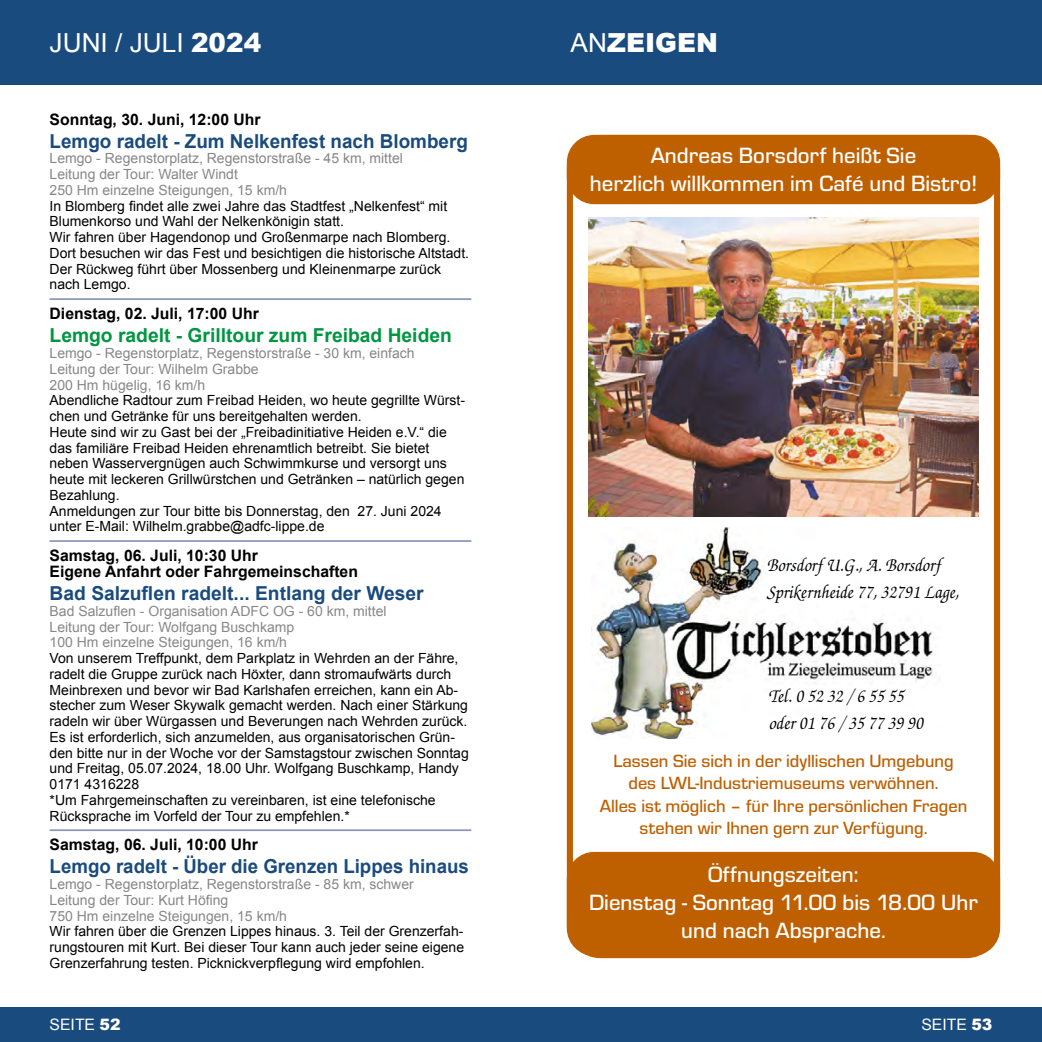
<style>
.page{position:relative;width:1042px;height:1042px;background:#fff}
.page>*{position:absolute;margin:0;border:0;box-sizing:border-box;transform-origin:0 0}
.t1{font:26.25px "Arial";color:#fff}
.t2{font:900 26.25px "Arial";color:#fff}
.t3{font:500 22.93px/28.3px "Eurostile T";color:#fff;text-align:center}
.t4{font:italic 500 19.95px/27.5px "Zapf Chancery";color:#000;scale:.9 1}
.t5{font:700 19.25px "Arial";color:#1a4b7e}
.t6{font:700 19.25px "Arial";color:#009641}
.t7{font:500 18.38px/22.4px "Eurostile T";color:#be5f00;text-align:center}
.t8{font:700 15.75px/15.8px "Arial";color:#000}
.t9{font:15.75px "Arial";color:#fff}
.t10{font:14px/15.8px "Arial";color:#000}
.t11{font:14px/15.8px "Arial";color:#878787}
.s1{font-weight:900}
.s2{font-weight:400}
</style>
<div class="page">
<div style="left:0;top:1007px;width:521px;height:35px;background:#1a4b7e"></div>
<div style="left:0;top:0;width:521px;height:84px;background:#1a4b7e"></div>
<div style="left:521px;top:0;width:521px;height:84px;background:#1a4b7e"></div>
<div style="left:521px;top:1007px;width:521px;height:35px;background:#1a4b7e"></div>
<svg style="left:567px;top:135px;width:433px;height:823px"></svg>
<div style="left:567px;top:135px;width:433px;height:69px;background:#be5f00;border-radius:28px"></div>
<div style="left:567px;top:852px;width:433px;height:104px;background:#be5f00;border-radius:28px"></div>
<img style="left:588px;top:217px;width:390px;height:300px">
<img style="left:592px;top:528px;width:348px;height:211px">
<hr style="left:50px;top:298px;width:421px;height:2px;background:#8a98ba">
<hr style="left:50px;top:540px;width:421px;height:2px;background:#8a98ba">
<hr style="left:50px;top:829px;width:421px;height:2px;background:#8a98ba">
<h1 class="t1" style="left:50px;top:25px;width:213px">JUNI / JULI <span class="s1">2024</span></h1>
<p class="t8" style="left:50px;top:112px;width:212px">Sonntag, 30. Juni, 12:00 Uhr</p>
<h3 class="t5" style="left:50px;top:128px;width:420px">Lemgo radelt - Zum Nelkenfest nach Blomberg</h3>
<p class="t11" style="left:50px;top:151px;width:355px">Lemgo - Regenstorplatz, Regenstorstraße - 45 km, mittel<br>Leitung der Tour: Walter Windt<br>250 Hm einzelne Steigungen, 15 km/h</p>
<p class="t10" style="left:50px;top:198px;width:421px">In Blomberg findet alle zwei Jahre das Stadtfest „Nelkenfest“ mit Blumenkorso und Wahl der Nelkenkönigin statt.<br>Wir fahren über Hagendonop und Großenmarpe nach Blomberg.<br>Dort besuchen wir das Fest und besichtigen die historische Altstadt.<br>Der Rückweg führt über Mossenberg und Kleinenmarpe zurück nach Lemgo.</p>
<p class="t8" style="left:50px;top:306px;width:211px">Dienstag, 02. Juli, 17:00 Uhr</p>
<h3 class="t6" style="left:50px;top:323px;width:404px">Lemgo radelt - Grilltour zum Freibad Heiden</h3>
<p class="t11" style="left:50px;top:345px;width:366px">Lemgo - Regenstorplatz, Regenstorstraße - 30 km, einfach<br>Leitung der Tour: Wilhelm Grabbe<br>200 Hm hügelig, 16 km/h</p>
<p class="t10" style="left:50px;top:393px;width:417px">Abendliche Radtour zum Freibad Heiden, wo heute gegrillte Würst&shy;chen und Getränke für uns bereitgehalten werden.<br>Heute sind wir zu Gast bei der „Freibadinitiative Heiden e.V.“ die das familiäre Freibad Heiden ehrenamtlich betreibt. Sie bietet neben Wasservergnügen auch Schwimmkurse und versorgt uns heute mit leckeren Grillwürstchen und Getränken – natürlich gegen Bezahlung.<br>Anmeldungen zur Tour bitte bis Donnerstag, den 27. Juni 2024 unter E-Mail: Wilhelm.grabbe@adfc-lippe.de</p>
<p class="t8" style="left:50px;top:548px;width:310px">Samstag, 06. Juli, 10:30 Uhr<br>Eigene Anfahrt oder Fahrgemeinschaften</p>
<h3 class="t5" style="left:50px;top:580px;width:376px">Bad Salzuflen radelt... Entlang der Weser</h3>
<p class="t11" style="left:50px;top:603px;width:338px">Bad Salzuflen - Organisation ADFC OG - 60 km, mittel<br>Leitung der Tour: Wolfgang Buschkamp<br>100 Hm einzelne Steigungen, 16 km/h</p>
<p class="t10" style="left:50px;top:650px;width:421px">Von unserem Treffpunkt, dem Parkplatz in Wehrden an der Fähre, radelt die Gruppe zurück nach Höxter, dann stromaufwärts durch Meinbrexen und bevor wir Bad Karlshafen erreichen, kann ein Ab&shy;stecher zum Weser Skywalk gemacht werden. Nach einer Stärkung radeln wir über Würgassen und Beverungen nach Wehrden zurück.<br>Es ist erforderlich, sich anzumelden, aus organisatorischen Grün&shy;den bitte nur in der Woche vor der Samstagstour zwischen Sonntag und Freitag, 05.07.2024, 18.00 Uhr. Wolfgang Buschkamp, Handy 0171 4316228<br>*Um Fahrgemeinschaften zu vereinbaren, ist eine telefonische Rücksprache im Vorfeld der Tour zu empfehlen.*</p>
<p class="t8" style="left:50px;top:837px;width:210px">Samstag, 06. Juli, 10:00 Uhr</p>
<h3 class="t5" style="left:50px;top:854px;width:421px">Lemgo radelt - Über die Grenzen Lippes hinaus</h3>
<p class="t11" style="left:50px;top:876px;width:366px">Lemgo - Regenstorplatz, Regenstorstraße - 85 km, schwer<br>Leitung der Tour: Kurt Höfing<br>750 Hm einzelne Steigungen, 15 km/h</p>
<p class="t10" style="left:50px;top:924px;width:416px;text-align:justify">Wir fahren über die Grenzen Lippes hinaus. 3. Teil der Grenzerfah&shy;rungstouren mit Kurt. Bei dieser Tour kann auch jeder seine eigene Grenzerfahrung testen. Picknickverpflegung wird empfohlen.</p>
<h1 class="t2" style="left:570px;top:23px;width:149px"><span class="s2">AN</span>ZEIGEN</h1>
<h2 class="t3" style="left:590px;top:141px;width:389px">Andreas Borsdorf heißt Sie<br>herzlich willkommen im Café und Bistro!</h2>
<h3 class="t4" style="left:767px;top:552px;width:215px">Borsdorf U.G., A. Borsdorf<br>Sprikernheide 77, 32791 Lage,</h3>
<h3 class="t4" style="left:768px;top:682px;width:173px">Tel. 0 52 32 / 6 55 55 oder 01 76 / 35 77 39 90</h3>
<h3 class="t7" style="left:600px;top:749px;width:369px">Lassen Sie sich in der idyllischen Umgebung des LWL-Industriemuseums verwöhnen.<br>Alles ist möglich – für Ihre persönlichen Fragen stehen wir Ihnen gern zur Verfügung.</h3>
<h2 class="t3" style="left:589px;top:859px;width:390px">Öffnungszeiten:<br>Dienstag - Sonntag 11.00 bis 18.00 Uhr und nach Absprache.</h2>
<p class="t9" style="left:50px;top:1014px;width:72px">SEITE <span class="s1">52</span></p>
<p class="t9" style="left:921px;top:1014px;width:72px">SEITE <span class="s1">53</span></p>
</div>
